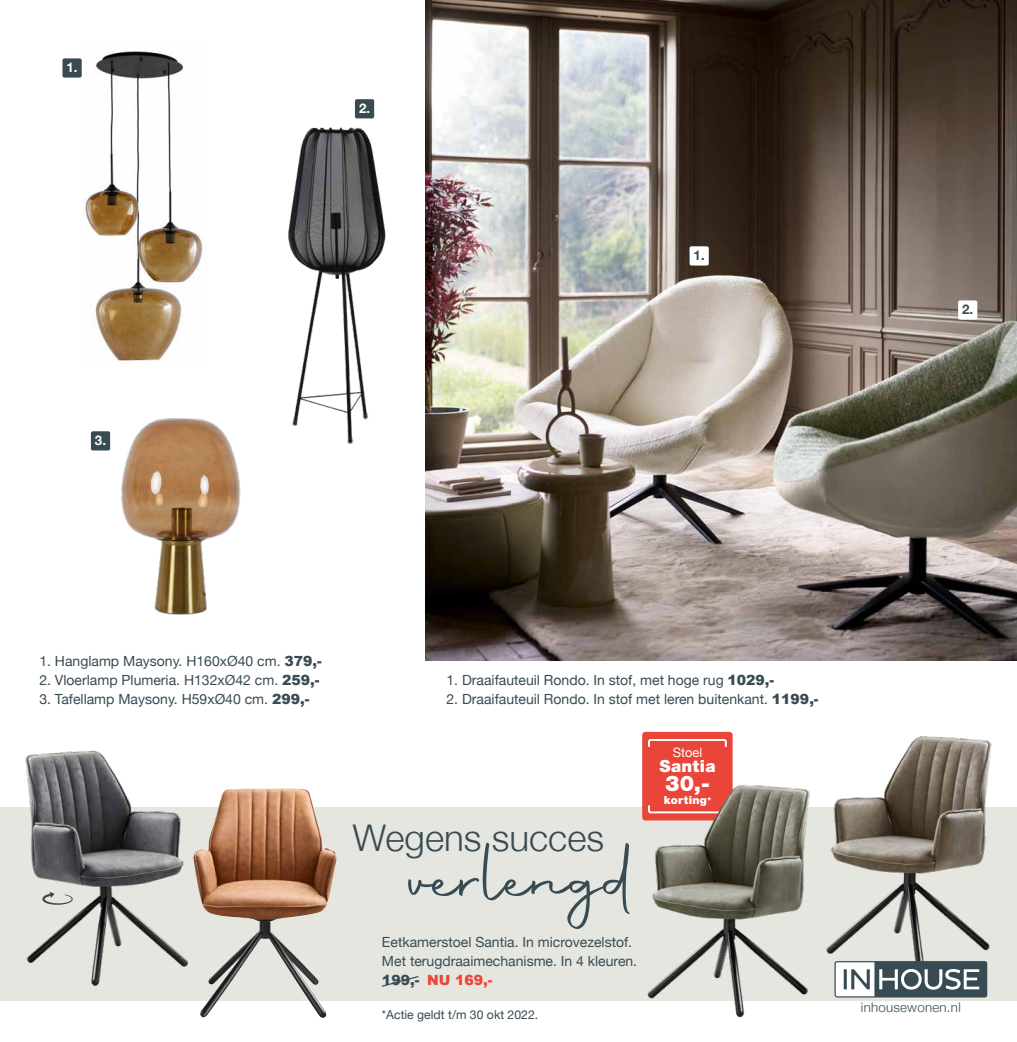
<style>
.page{position:relative;width:1017px;height:1042px;background:#fff}
.page>*{position:absolute;margin:0;border:0;box-sizing:border-box;transform-origin:0 0}
.t1{font:87.5px "Autography";color:#384b53}
.t2{font:300 36.75px "Helvetica Neue";color:#384b53}
.t3{font:900 21.7px "Helvetica Neue LT Std";color:#fff}
.t4{font:900 16.8px "Helvetica Neue LT Std";letter-spacing:.015em;color:#fff}
.t5{font:14px/19.2px "Helvetica Neue";color:#384b53}
.t6{font:900 14px "Arial";color:#e94538}
.t7{font:300 13.3px "Helvetica Neue";letter-spacing:.02em;color:#384b53}
.t8{font:700 13.3px "Helvetica Neue";color:#fff}
.t9{font:700 13.3px "Helvetica Neue";color:#384b53}
.t10{font:12.95px "Helvetica Neue";color:#fff}
.t11{font:12.25px "Helvetica Neue";color:#384b53}
.t12{font:900 11.2px "Helvetica Neue LT Std";letter-spacing:.025em;color:#fff}
.s1{font-family:"Arial";font-weight:900}
.s2{color:#384b53}
.s3{font-size:8.22px}
</style>
<div class="page">
<div style="left:0;top:806px;width:1017px;height:194px;background:#e5e6e0"></div>
<img style="left:425px;top:0;width:592px;height:660px">
<div style="left:355px;top:99px;width:19px;height:19px;background:#384b53;border-radius:2px"></div>
<div style="left:91px;top:431px;width:19px;height:19px;background:#384b53;border-radius:2px"></div>
<img style="left:110px;top:418px;width:131px;height:197px">
<img style="left:288px;top:118px;width:98px;height:326px">
<img style="left:85px;top:51px;width:118px;height:310px">
<svg style="left:382px;top:976px;width:37px;height:11px"></svg>
<div style="left:62px;top:58px;width:20px;height:20px;background:#384b53;border-radius:2px"></div>
<img style="left:814px;top:736px;width:203px;height:262px">
<img style="left:0;top:750px;width:193px;height:251px">
<img style="left:193px;top:788px;width:144px;height:230px">
<div style="left:958px;top:300px;width:19px;height:20px;background:#fff;border-radius:2px"></div>
<div style="left:690px;top:246px;width:19px;height:19px;background:#fff;border-radius:2px"></div>
<svg style="left:42px;top:892px;width:31px;height:13px"></svg>
<div style="left:642px;top:732px;width:91px;height:88px;background:#e94538;border-radius:3px"></div>
<svg style="left:648px;top:739px;width:79px;height:8px"></svg>
<img style="left:609px;top:768px;width:205px;height:250px">
<div style="left:835px;top:961px;width:152px;height:36px;background:#fff;border-radius:2px"></div>
<div style="left:834px;top:961px;width:153px;height:36px;border:1px solid #384b53;border-radius:2px"></div>
<hr style="left:844px;top:969px;width:3px;height:20px;background:#384b53">
<svg style="left:851px;top:961px;width:136px;height:36px"></svg>
<p class="t8" style="left:67px;top:57px;width:13px">1.</p>
<p class="t8" style="left:95px;top:430px;width:13px">3.</p>
<p class="t8" style="left:359px;top:98px;width:13px">2.</p>
<p class="t9" style="left:694px;top:245px;width:13px">1.</p>
<p class="t9" style="left:962px;top:299px;width:13px">2.</p>
<p class="t5" style="left:39px;top:652px;width:284px">1. Hanglamp Maysony. H160xØ40 cm. <span class="s1">379,-</span></p>
<p class="t5" style="left:39px;top:671px;width:282px">2. Vloerlamp Plumeria. H132xØ42 cm. <span class="s1">259,-</span></p>
<p class="t5" style="left:39px;top:690px;width:271px">3. Tafellamp Maysony. H59xØ40 cm. <span class="s1">299,-</span></p>
<p class="t5" style="left:446px;top:671px;width:329px">1. Draaifauteuil Rondo. In stof, met hoge rug <span class="s1">1029,-</span></p>
<p class="t5" style="left:446px;top:690px;width:374px">2. Draaifauteuil Rondo. In stof met leren buitenkant. <span class="s1">1199,-</span></p>
<h2 class="t2" style="left:353px;top:808px;width:253px">Wegens succes</h2>
<h1 class="t1" style="left:410px;top:821px;width:228px">verlengd</h1>
<p class="t5" style="left:382px;top:933px;width:257px">Eetkamerstoel Santia. In microvezelstof.<br>Met terugdraaimechanisme. In 4 kleuren.</p>
<p class="t6" style="left:382px;top:970px;width:112px"><span class="s2">199,-</span> NU 169,-</p>
<p class="t11" style="left:382px;top:1005px;width:158px">*Actie geldt t/m 30 okt 2022.</p>
<p class="t10" style="left:673px;top:743px;width:31px">Stoel</p>
<p class="t4" style="left:659px;top:756px;width:58px">Santia</p>
<h3 class="t3" style="left:665px;top:771px;width:46px">30,-</h3>
<p class="t12" style="left:664px;top:793px;width:49px">korting<span class="s3">*</span></p>
<p class="t7" style="left:861px;top:996px;width:101px">inhousewonen.nl</p>
</div>
